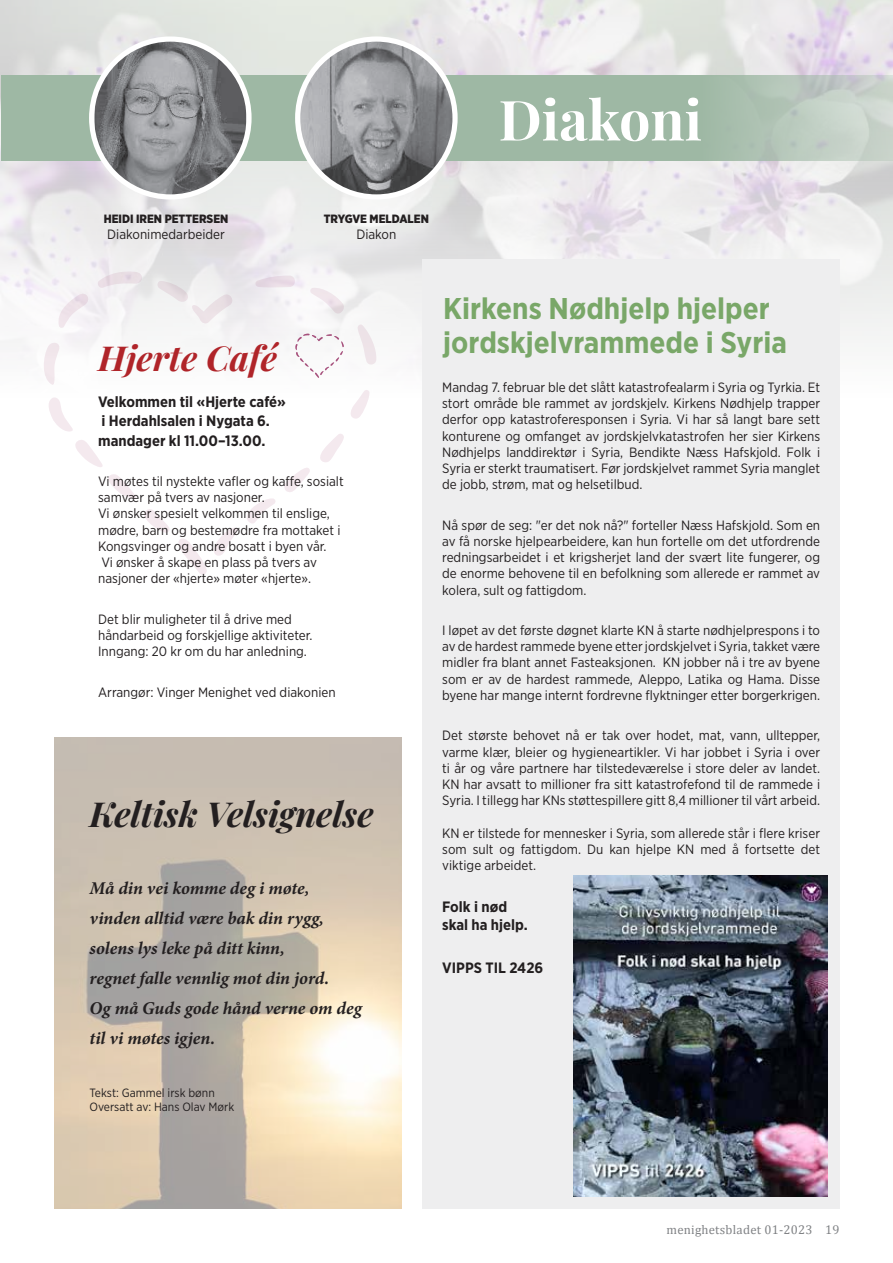
<style>
.page{position:relative;width:893px;height:1263px;background:#fff}
.page>*{position:absolute;margin:0;border:0;box-sizing:border-box;transform-origin:0 0}
.t1{font:700 55.5px "Playfair Display";color:#fff}
.t2{font:italic 700 34.5px "Playfair Display";color:#231f20}
.t3{font:italic 700 34.5px "Playfair Display";color:#b02429}
.t4{font:700 30px/34.2px "Gotham Narrow";color:#79a768}
.t5{font:italic 700 18px/30px "Minion Pro";letter-spacing:-.005em;color:#231f20}
.t6{font:700 15px/19.5px "Gotham Narrow";color:#231f20}
.t7{font:13.5px/16.2px "Gotham Narrow";color:#231f20;text-align:justify}
.t8{font:12.75px "Cambria";letter-spacing:.02em;color:#808285}
.t9{font:12px/14.4px "Gotham Narrow";color:#231f20}
.t10{font:900 12px "Gotham Narrow";color:#231f20}
</style>
<div class="page">
<svg style="left:144px;top:511px;width:120px;height:64px"></svg>
<img style="left:0;top:0;width:893px;height:511px">
<div style="left:422px;top:259px;width:417px;height:950px;background:#eeeeef"></div>
<img style="left:55px;top:738px;width:346px;height:471px">
<svg style="left:1px;top:75px;width:892px;height:86px;background:#a7bdac"></svg>
<img style="left:94px;top:39px;width:152px;height:158px">
<div style="left:89px;top:36px;width:163px;height:164px;border:5px solid #fff;border-radius:50%"></div>
<img style="left:298px;top:39px;width:157px;height:158px;border-radius:79px">
<div style="left:295px;top:36px;width:163px;height:164px;border:5px solid #fff;border-radius:50%"></div>
<img style="left:573px;top:875px;width:254px;height:321px">
<svg style="left:295px;top:333px;width:49px;height:45px"></svg>
<h1 class="t1" style="left:499px;top:76px;width:205px">Diakoni</h1>
<p class="t10" style="left:104px;top:211px;width:126px">HEIDI IREN PETTERSEN</p>
<p class="t7" style="left:107px;top:226px;width:119px">Diakonimedarbeider</p>
<p class="t10" style="left:324px;top:211px;width:107px">TRYGVE MELDALEN</p>
<p class="t7" style="left:356px;top:226px;width:42px">Diakon</p>
<h2 class="t3" style="left:98px;top:330px;width:180px">Hjerte Café</h2>
<p class="t6" style="left:98px;top:391px;width:189px">Velkommen til «Hjerte café» i Herdahlsalen i Nygata 6. mandager kl 11.00–13.00.</p>
<p class="t7" style="left:98px;top:473px;width:247px;text-align:left">Vi møtes til nystekte vafler og kaffe, sosialt samvær på tvers av nasjoner.<br>Vi ønsker spesielt velkommen til enslige, mødre, barn og bestemødre fra mottaket i Kongsvinger og andre bosatt i byen vår.<br>Vi ønsker å skape en plass på tvers av nasjoner der «hjerte» møter «hjerte».</p>
<p class="t7" style="left:98px;top:611px;width:216px;text-align:left">Det blir muligheter til å drive med håndarbeid og forskjellige aktiviteter.<br>Inngang: 20 kr om du har anledning.</p>
<p class="t7" style="left:98px;top:683px;width:239px">Arrangør: Vinger Menighet ved diakonien</p>
<h2 class="t2" style="left:90px;top:786px;width:285px">Keltisk Velsignelse</h2>
<h3 class="t5" style="left:90px;top:874px;width:274px">Må din vei komme deg i møte, vinden alltid være bak din rygg, solens lys leke på ditt kinn,<br>regnet falle vennlig mot din jord.<br>Og må Guds gode hånd verne om deg til vi møtes igjen.</h3>
<p class="t9" style="left:90px;top:1085px;width:146px">Tekst: Gammel irsk bønn<br>Oversatt av: Hans Olav Mørk</p>
<h3 class="t4" style="left:443px;top:291px;width:345px">Kirkens Nødhjelp hjelper jordskjelvrammede i Syria</h3>
<p class="t7" style="left:442px;top:379px;width:379px">Mandag 7. februar ble det slått katastrofealarm i Syria og Tyrkia. Et stort område ble rammet av jordskjelv. Kirkens Nødhjelp trapper derfor opp katastroferesponsen i Syria. Vi har så langt bare sett konturene og omfanget av jordskjelvkatastrofen her sier Kirkens Nødhjelps landdirektør i Syria, Bendikte Næss Hafskjold. Folk i Syria er sterkt traumatisert. Før jordskjelvet rammet Syria manglet de jobb, strøm, mat og helsetilbud.</p>
<p class="t7" style="left:442px;top:517px;width:379px">Nå spør de seg: "er det nok nå?" forteller Næss Hafskjold. Som en av få norske hjelpearbeidere, kan hun fortelle om det utfordrende redningsarbeidet i et krigsherjet land der svært lite fungerer, og de enorme behovene til en befolkning som allerede er rammet av kolera, sult og fattigdom.</p>
<p class="t7" style="left:442px;top:622px;width:379px">I løpet av det første døgnet klarte KN å starte nødhjelprespons i to av de hardest rammede byene etter jordskjelvet i Syria, takket være midler fra blant annet Fasteaksjonen. KN jobber nå i tre av byene som er av de hardest rammede, Aleppo, Latika og Hama. Disse byene har mange internt fordrevne flyktninger etter borgerkrigen.</p>
<p class="t7" style="left:442px;top:727px;width:379px">Det største behovet nå er tak over hodet, mat, vann, ulltepper, varme klær, bleier og hygieneartikler. Vi har jobbet i Syria i over ti år og våre partnere har tilstedeværelse i store deler av landet.<br>KN har avsatt to millioner fra sitt katastrofefond til de rammede i Syria. I tillegg har KNs støttespillere gitt 8,4 millioner til vårt arbeid.</p>
<p class="t7" style="left:442px;top:824px;width:379px">KN er tilstede for mennesker i Syria, som allerede står i flere kriser som sult og fattigdom. Du kan hjelpe KN med å fortsette det viktige arbeidet.</p>
<p class="t6" style="left:442px;top:898px;width:87px;line-height:18px">Folk i nød skal ha hjelp.</p>
<p class="t6" style="left:442px;top:957px;width:103px">VIPPS TIL 2426</p>
<p class="t8" style="left:667px;top:1222px;width:174px">menighetsbladet 01-2023 19</p>
</div>
